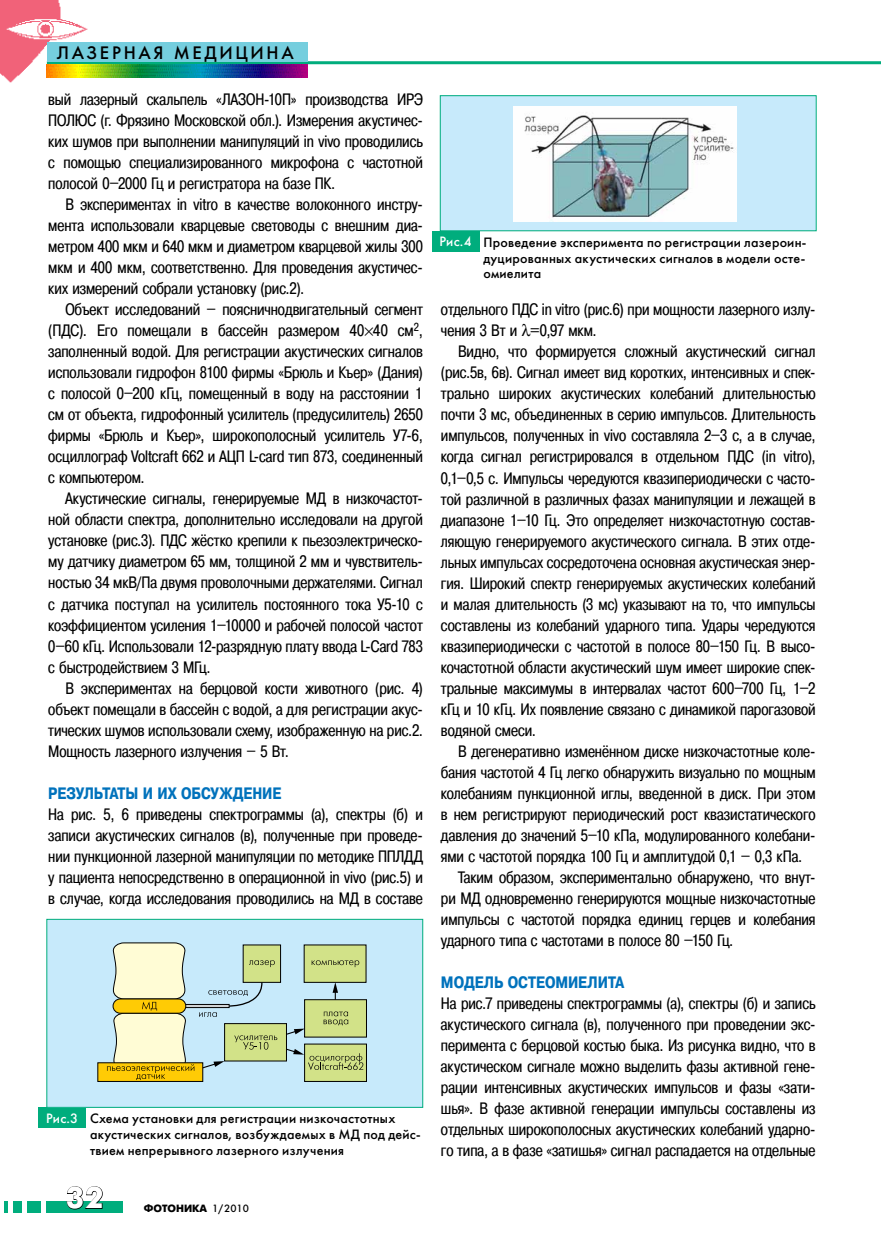
<style>
.page{position:relative;width:881px;height:1234px;background:#fff}
.page>*{position:absolute;margin:0;border:0;box-sizing:border-box;transform-origin:0 0}
.t1{font:700 30px "Futuris C";color:#fff}
.t2{font:18px "Futuris C";letter-spacing:.15em;color:#000}
.t3{font:16.5px/21px "Pragmatica Cond C";color:#000;text-align:justify}
.t4{font:700 16.5px "Pragmatica Cond C";color:#0072bc}
.t5{font:13.5px/15.8px "Futuris C";letter-spacing:.015em;color:#000}
.t6{font:700 10.5px "Futuris C";color:#000}
.s1{color:#fff}
.s2{font-weight:400}
</style>
<div class="page">
<img style="left:0;top:0;width:88px;height:83px">
<hr style="left:47px;top:61px;width:833px;height:3px;background:#00ad7d">
<div style="left:47px;top:1201px;width:76px;height:11px;background:#00ad7d"></div>
<div style="left:28px;top:1201px;width:13px;height:11px;background:#00ad7d"></div>
<div style="left:13px;top:1201px;width:9px;height:11px;background:#00ad7d"></div>
<hr style="left:4px;top:1201px;width:4px;height:11px;background:#00ad7d">
<svg style="left:66px;top:1186px;width:37px;height:23px"></svg>
<div style="left:47px;top:42px;width:260px;height:19px;background:#75cede"></div>
<img style="left:47px;top:64px;width:260px;height:14px">
<div style="left:38px;top:1107px;width:48px;height:20px;background:#00ad7d"></div>
<div style="left:47px;top:919px;width:375px;height:188px;background:#c7eafb"></div>
<div style="left:304px;top:944px;width:62px;height:38px;background:#d2e288"></div>
<div style="left:304px;top:999px;width:63px;height:38px;background:#d2e288;border:1px solid #000"></div>
<div style="left:304px;top:1043px;width:63px;height:38px;background:#d2e288;border:1px solid #000"></div>
<div style="left:97px;top:1062px;width:106px;height:19px;background:#ffcb05"></div>
<svg style="left:107px;top:942px;width:256px;height:137px"></svg>
<div style="left:47px;top:918px;width:376px;height:189px;border:1px solid #00ad7d"></div>
<div style="left:432px;top:231px;width:47px;height:20px;background:#00ad7d"></div>
<div style="left:440px;top:96px;width:375px;height:135px;background:#c7eafb"></div>
<img style="left:513px;top:107px;width:223px;height:114px">
<div style="left:440px;top:95px;width:376px;height:136px;border:1px solid #00ad7d"></div>
<p class="t2" style="left:57px;top:42px;width:238px">лазерная медицина</p>
<p class="t3" style="left:48px;top:89px;width:376px">вый лазерный скальпель «ЛАЗОН-10П» производства ИРЭ ПОЛЮС (г. Фрязино Московской обл.). Измерения акустичес&shy;ких шумов при выполнении манипуляций in vivo проводились с помощью специализированного микрофона с частотной полосой 0–2000 Гц и регистратора на базе ПК.</p>
<p class="t3" style="left:48px;top:194px;width:376px;text-indent:17px">В экспериментах in vitro в качестве волоконного инстру&shy;мента использовали кварцевые световоды с внешним диа&shy;метром 400 мкм и 640 мкм и диаметром кварцевой жилы 300 мкм и 400 мкм, соответственно. Для проведения акустичес&shy;ких измерений собрали установку (рис.2).</p>
<p class="t3" style="left:48px;top:299px;width:376px;text-indent:17px">Объект исследований – поясничнодвигательный сегмент (ПДС). Его помещали в бассейн размером 40 40 см<sup>2</sup>, заполненный водой. Для регистрации акустических сигналов использовали гидрофон 8100 фирмы «Брюль и Къер» (Дания) с полосой 0–200 кГц, помещенный в воду на расстоянии 1 см от объекта, гидрофонный усилитель (предусилитель) 2650 фирмы «Брюль и Къер», широкополосный усилитель У7-6, осциллограф Voltcraft 662 и АЦП L-card тип 873, соединенный с компьютером.</p>
<p class="t3" style="left:48px;top:488px;width:376px;text-indent:17px">Акустические сигналы, генерируемые МД в низкочастот&shy;ной области спектра, дополнительно исследовали на другой установке (рис.3). ПДС жёстко крепили к пьезоэлектрическо&shy;му датчику диаметром 65 мм, толщиной 2 мм и чувствитель&shy;ностью 34 мкВ/Па двумя проволочными держателями. Сигнал с датчика поступал на усилитель постоянного тока У5-10 с коэффициентом усиления 1–10000 и рабочей полосой частот 0–60 кГц. Использовали 12-разрядную плату ввода L-Card 783 с быстродействием 3 МГц.</p>
<p class="t3" style="left:48px;top:677px;width:376px;text-indent:17px">В экспериментах на берцовой кости животного (рис. 4) объект помещали в бассейн с водой, а для регистрации акус&shy;тических шумов использовали схему, изображенную на рис.2.<br>Мощность лазерного излучения – 5 Вт.</p>
<p class="t4" style="left:48px;top:783px;width:234px">Результаты и их обсуждение</p>
<p class="t3" style="left:48px;top:803px;width:376px">На рис. 5, 6 приведены спектрограммы (а), спектры (б) и записи акустических сигналов (в), полученные при проведе&shy;нии пункционной лазерной манипуляции по методике ППЛДД у пациента непосредственно в операционной in vivo (рис.5) и в случае, когда исследования проводились на МД в составе</p>
<p class="t5" style="left:90px;top:1110px;width:332px;text-indent:-44px"><span class="s1">Рис.3</span> Схема установки для регистрации низкочастотных акустических сигналов, возбуждаемых в МД под дейс&shy;твием непрерывного лазерного излучения</p>
<h1 class="t1" style="left:66px;top:1180px;width:39px">32</h1>
<p class="t6" style="left:144px;top:1202px;width:107px">ФОТОНИКА <span class="s2">1/2010</span></p>
<p class="t5" style="left:483px;top:234px;width:324px;text-align:justify;text-indent:-44px"><span class="s1">Рис.4</span> Проведение эксперимента по регистрации лазероин&shy;дуцированных акустических сигналов в модели осте&shy;омиелита</p>
<p class="t3" style="left:441px;top:299px;width:376px">отдельного ПДС in vitro (рис.6) при мощности лазерного излу&shy;чения 3 Вт и =0,97 мкм.</p>
<p class="t3" style="left:441px;top:341px;width:376px;text-indent:17px">Видно, что формируется сложный акустический сигнал (рис.5в, 6в). Сигнал имеет вид коротких, интенсивных и спек&shy;трально широких акустических колебаний длительностью почти 3 мс, объединенных в серию импульсов. Длительность импульсов, полученных in vivo составляла 2–3 с, а в случае, когда сигнал регистрировался в отдельном ПДС (in vitro), 0,1–0,5 с. Импульсы чередуются квазипериодически с часто&shy;той различной в различных фазах манипуляции и лежащей в диапазоне 1–10 Гц. Это определяет низкочастотную состав&shy;ляющую генерируемого акустического сигнала. В этих отде&shy;льных импульсах сосредоточена основная акустическая энер&shy;гия. Широкий спектр генерируемых акустических колебаний и малая длительность (3 мс) указывают на то, что импульсы составлены из колебаний ударного типа. Удары чередуются квазипериодически с частотой в полосе 80–150 Гц. В высо&shy;кочастотной области акустический шум имеет широкие спек&shy;тральные максимумы в интервалах частот 600–700 Гц, 1–2 кГц и 10 кГц. Их появление связано с динамикой парогазовой водяной смеси.</p>
<p class="t3" style="left:458px;top:740px;width:359px">В дегенеративно изменённом диске низкочастотные коле-</p>
<p class="t3" style="left:441px;top:761px;width:376px">бания частотой 4 Гц легко обнаружить визуально по мощным</p>
<p class="t3" style="left:441px;top:782px;width:376px">колебаниям пункционной иглы, введенной в диск. При этом</p>
<p class="t3" style="left:441px;top:803px;width:376px">в нем регистрируют периодический рост квазистатического</p>
<p class="t3" style="left:441px;top:824px;width:376px">давления до значений 5–10 кПа, модулированного колебани-</p>
<p class="t3" style="left:441px;top:845px;width:362px">ями с частотой порядка 100 Гц и амплитудой 0,1 – 0,3 кПа.</p>
<p class="t3" style="left:458px;top:866px;width:359px">Таким образом, экспериментально обнаружено, что внут-</p>
<p class="t3" style="left:441px;top:887px;width:376px">ри МД одновременно генерируются мощные низкочастотные</p>
<p class="t3" style="left:441px;top:908px;width:376px">импульсы с частотой порядка единиц герцев и колебания</p>
<p class="t3" style="left:441px;top:929px;width:294px">ударного типа с частотами в полосе 80 –150 Гц.</p>
<p class="t4" style="left:441px;top:972px;width:184px">Модель остеомиелита</p>
<p class="t3" style="left:441px;top:992px;width:376px">На рис.7 приведены спектрограммы (а), спектры (б) и запись акустического сигнала (в), полученного при проведении экс&shy;перимента с берцовой костью быка. Из рисунка видно, что в акустическом сигнале можно выделить фазы активной гене&shy;рации интенсивных акустических импульсов и фазы «зати&shy;шья». В фазе активной генерации импульсы составлены из отдельных широкополосных акустических колебаний ударно&shy;го типа, а в фазе «затишья» сигнал распадается на отдельные</p>
</div>
